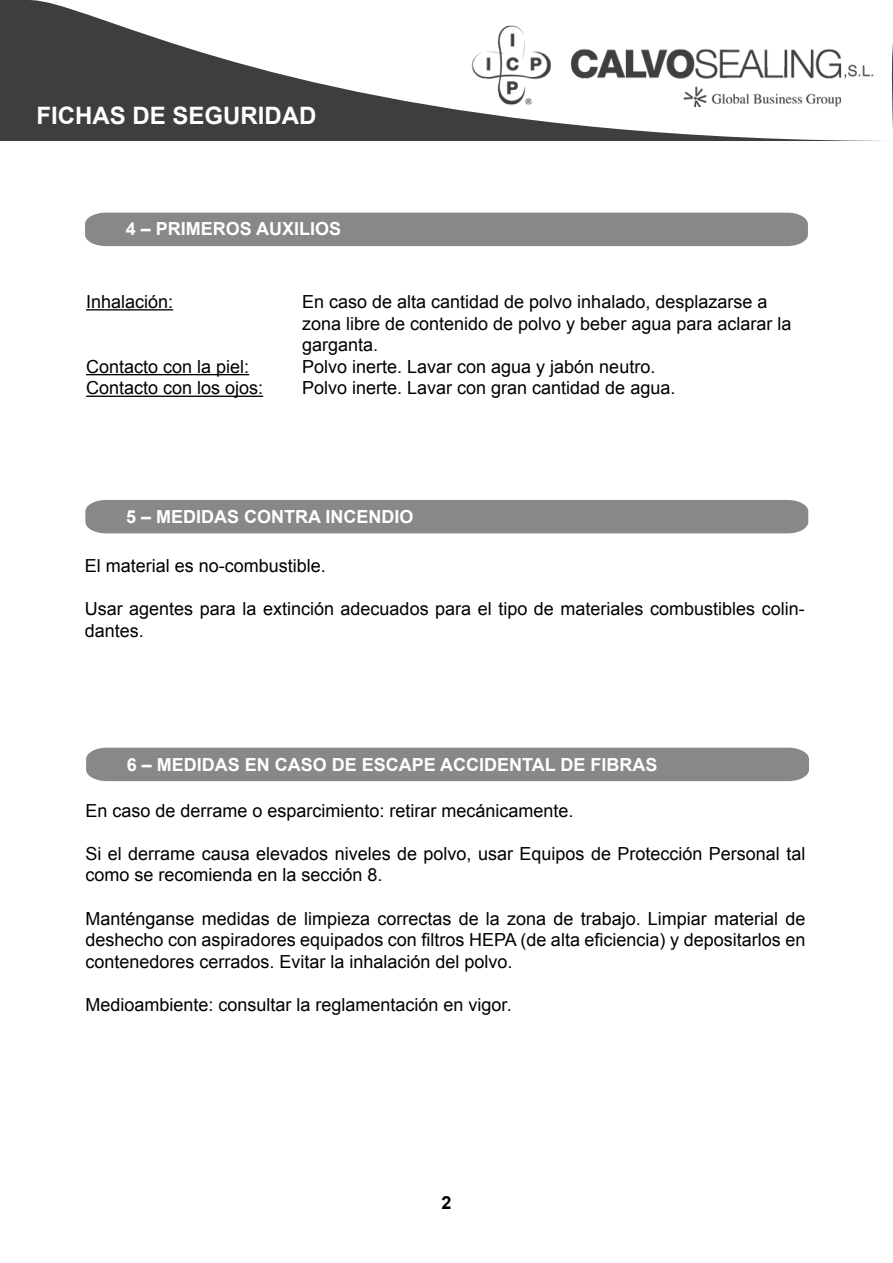
<style>
.page{position:relative;width:893px;height:1263px;background:#fff}
.page>*{position:absolute;margin:0;border:0;box-sizing:border-box;transform-origin:0 0}
.t1{font:700 24px "Arial";color:#fff}
.t2{font:18px/21.6px "Arial";color:#000}
.t3{font:700 18px "Arial";color:#fff}
.t4{font:700 18px "Arial";color:#000}
</style>
<div class="page">
<div style="left:85px;top:500px;width:723px;height:33px;background:#87888a"></div>
<div style="left:86px;top:748px;width:723px;height:33px;background:#87888a"></div>
<svg style="left:0;top:0;width:883px;height:141px"></svg>
<div style="left:0;top:0;width:29px;height:63px;background:#3e3d40"></div>
<img style="left:461px;top:15px;width:422px;height:91px">
<svg style="left:891px;top:43px;width:2px;height:86px"></svg>
<div style="left:85px;top:213px;width:723px;height:33px;background:#87888a"></div>
<hr style="left:86px;top:309px;width:87px;height:1px;background:#000">
<hr style="left:86px;top:374px;width:163px;height:1px;background:#000">
<hr style="left:86px;top:396px;width:177px;height:1px;background:#000">
<h1 class="t1" style="left:37px;top:99px;width:282px">FICHAS DE SEGURIDAD</h1>
<p class="t3" style="left:126px;top:217px;width:217px">4 – PRIMEROS AUXILIOS</p>
<p class="t2" style="left:86px;top:291px;width:89px">Inhalación:</p>
<p class="t2" style="left:302px;top:291px;width:491px">En caso de alta cantidad de polvo inhalado, desplazarse a zona libre de contenido de polvo y beber agua para aclarar la garganta.</p>
<p class="t2" style="left:86px;top:356px;width:165px">Contacto con la piel:</p>
<p class="t2" style="left:302px;top:356px;width:355px">Polvo inerte. Lavar con agua y jabón neutro.</p>
<p class="t2" style="left:86px;top:377px;width:179px">Contacto con los ojos:</p>
<p class="t2" style="left:302px;top:377px;width:375px">Polvo inerte. Lavar con gran cantidad de agua.</p>
<p class="t3" style="left:126px;top:505px;width:289px">5 – MEDIDAS CONTRA INCENDIO</p>
<p class="t2" style="left:85px;top:555px;width:243px">El material es no-combustible.</p>
<p class="t2" style="left:85px;top:598px;width:721px">Usar agentes para la extinción adecuados para el tipo de materiales combustibles colin&shy;dantes.</p>
<p class="t3" style="left:127px;top:753px;width:532px">6 – MEDIDAS EN CASO DE ESCAPE ACCIDENTAL DE FIBRAS</p>
<p class="t2" style="left:85px;top:800px;width:490px">En caso de derrame o esparcimiento: retirar mecánicamente.</p>
<p class="t2" style="left:85px;top:843px;width:721px">Si el derrame causa elevados niveles de polvo, usar Equipos de Protección Personal tal como se recomienda en la sección 8.</p>
<p class="t2" style="left:85px;top:908px;width:721px;text-align:justify">Manténganse medidas de limpieza correctas de la zona de trabajo. Limpiar material de deshecho con aspiradores equipados con filtros HEPA (de alta eficiencia) y depositarlos en contenedores cerrados. Evitar la inhalación del polvo.</p>
<p class="t2" style="left:85px;top:994px;width:428px">Medioambiente: consultar la reglamentación en vigor.</p>
<p class="t4" style="left:441px;top:1191px;width:12px">2</p>
</div>
